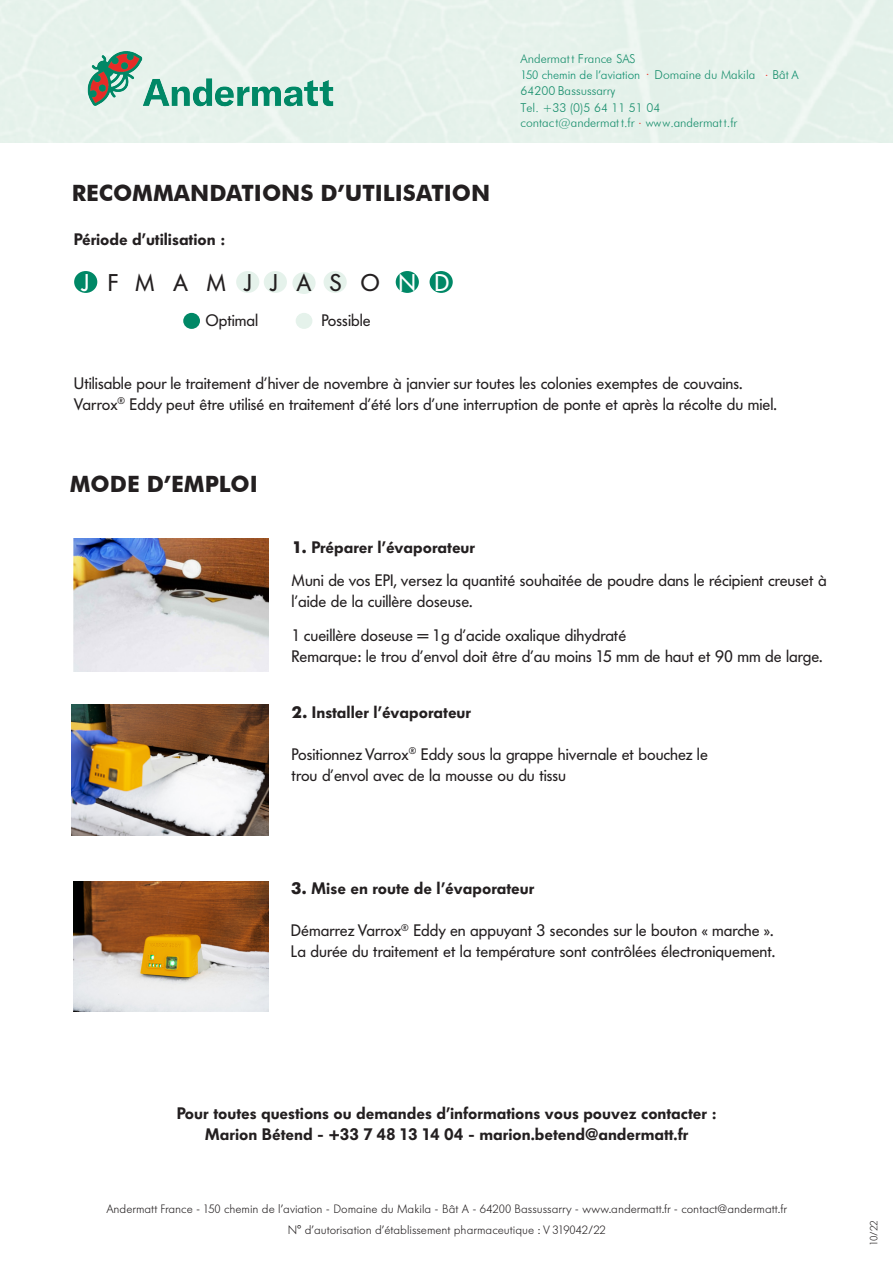
<style>
.page{position:relative;width:893px;height:1263px;background:#fff}
.page>*{position:absolute;margin:0;border:0;box-sizing:border-box;transform-origin:0 0}
.t1{font:24px "Futura Serie BQ";letter-spacing:.77em;color:#231f20}
.t2{font:700 22.5px "Futura BT";color:#231f20}
.t3{font:16.5px/21px "Futura Serie BQ";color:#231f20}
.t4{font:600 16.5px "Futura Serie BQ";color:#231f20}
.t5{font:300 12.3px/16.6px "Futura BT";color:#178e6c}
.t6{font:300 12px "Futura Serie BQ";color:#231f20}
.t7{font:300 12px "Futura Serie BQ";color:#086}
.t8{font:300 10.5px "Futura Serie BQ";color:#231f20}
.s1{color:#fff}
.s2{font-size:13.35px;color:#ec3b31}
.s3{font-family:"Futura Serie BQ";font-size:12px;color:#086}
.s4{font-weight:700}
</style>
<div class="page">
<div style="left:236px;top:271px;width:23px;height:22px;background:#e5f2eb;border-radius:50%"></div>
<div style="left:264px;top:271px;width:23px;height:22px;background:#e5f2eb;border-radius:50%"></div>
<div style="left:292px;top:272px;width:24px;height:22px;background:#e5f2eb;border-radius:50%"></div>
<div style="left:396px;top:271px;width:23px;height:22px;background:#086;border-radius:50%"></div>
<div style="left:430px;top:271px;width:23px;height:22px;background:#086;border-radius:50%"></div>
<div style="left:324px;top:271px;width:23px;height:22px;background:#e5f2eb;border-radius:50%"></div>
<img style="left:81px;top:46px;width:259px;height:71px">
<img style="left:73px;top:881px;width:196px;height:131px">
<img style="left:73px;top:538px;width:196px;height:134px">
<img style="left:72px;top:705px;width:196px;height:131px">
<div style="left:74px;top:271px;width:23px;height:22px;background:#086;border-radius:50%"></div>
<div style="left:183px;top:313px;width:17px;height:16px;background:#086;border-radius:50%"></div>
<div style="left:296px;top:313px;width:16px;height:16px;background:#e5f2eb;border-radius:50%"></div>
<p class="t5" style="left:521px;top:50px;width:117px">Andermat t France SAS</p>
<p class="t2" style="left:72px;top:180px;width:420px">RECOMMANDATIONS D’UTILISATION</p>
<p class="t4" style="left:74px;top:229px;width:153px">Période d’utilisation :</p>
<p class="t1" style="left:81px;top:268px;width:370px"><span class="s1">J</span>FMAMJJASO<span class="s1">ND</span></p>
<p class="t3" style="left:205px;top:310px;width:54px">Optimal</p>
<p class="t3" style="left:321px;top:310px;width:51px">Possible</p>
<p class="t7" style="left:520px;top:68px;width:121px">150 chemin de l’aviation</p>
<p class="t5" style="left:646px;top:66px;width:154px"><span class="s2">·</span> Domaine du Makila <span class="s2">·</span> Bât <span class="s3">A</span></p>
<p class="t5" style="left:521px;top:83px;width:141px">64200 Bassussarry<br>Tel. +33 (0)5 64 11 51 04</p>
<p class="t5" style="left:521px;top:114px;width:218px">contact@andermat t.fr <span class="s2">·</span> www.andermat t.fr</p>
<p class="t3" style="left:74px;top:372px;width:670px">Utilisable pour le traitement d’hiver de novembre à janvier sur toutes les colonies exemptes de couvains.</p>
<p class="t3" style="left:74px;top:393px;width:704px">Varrox<sup>®</sup> Eddy peut être utilisé en traitement d’été lors d’une interruption de ponte et après la récolte du miel.</p>
<p class="t2" style="left:70px;top:470px;width:190px">MODE D’EMPLOI</p>
<p class="t4" style="left:292px;top:537px;width:185px"><span class="s4">1.</span> Préparer l’évaporateur</p>
<p class="t3" style="left:292px;top:569px;width:536px">Muni de vos EPI, versez la quantité souhaitée de poudre dans le récipient creuset à l’aide de la cuillère doseuse.</p>
<p class="t3" style="left:292px;top:625px;width:336px">1 cueillère doseuse = 1g d’acide oxalique dihydraté</p>
<p class="t3" style="left:292px;top:646px;width:533px">Remarque: le trou d’envol doit être d’au moins 15 mm de haut et 90 mm de large.</p>
<p class="t4" style="left:292px;top:702px;width:181px"><span class="s4">2.</span> Installer l’évaporateur</p>
<p class="t3" style="left:292px;top:744px;width:418px">Positionnez Varrox<sup>®</sup> Eddy sous la grappe hivernale et bouchez le trou d’envol avec de la mousse ou du tissu</p>
<p class="t4" style="left:291px;top:879px;width:245px"><span class="s4">3.</span> Mise en route de l’évaporateur</p>
<p class="t3" style="left:291px;top:920px;width:486px">Démarrez Varrox<sup>®</sup> Eddy en appuyant 3 secondes sur le bouton « marche ».<br>La durée du traitement et la température sont contrôlées électroniquement.</p>
<p class="t4" style="left:177px;top:1104px;width:541px">Pour toutes questions ou demandes d’informations vous pouvez contacter :</p>
<p class="t4" style="left:205px;top:1125px;width:485px">Marion Bétend - +33 7 48 13 14 04 - marion.betend@andermatt.fr</p>
<p class="t6" style="left:106px;top:1202px;width:682px">Andermatt France - 150 chemin de l’aviation - Domaine du Makila - Bât A - 64200 Bassussarry - www.andermatt.fr - contact@andermatt.fr</p>
<p class="t6" style="left:288px;top:1223px;width:320px">N° d’autorisation d’établissement pharmaceutique : V 319042/22</p>
<p class="t8" style="left:868px;top:1246px;width:27px;rotate:-90deg">10/22</p>
</div>
